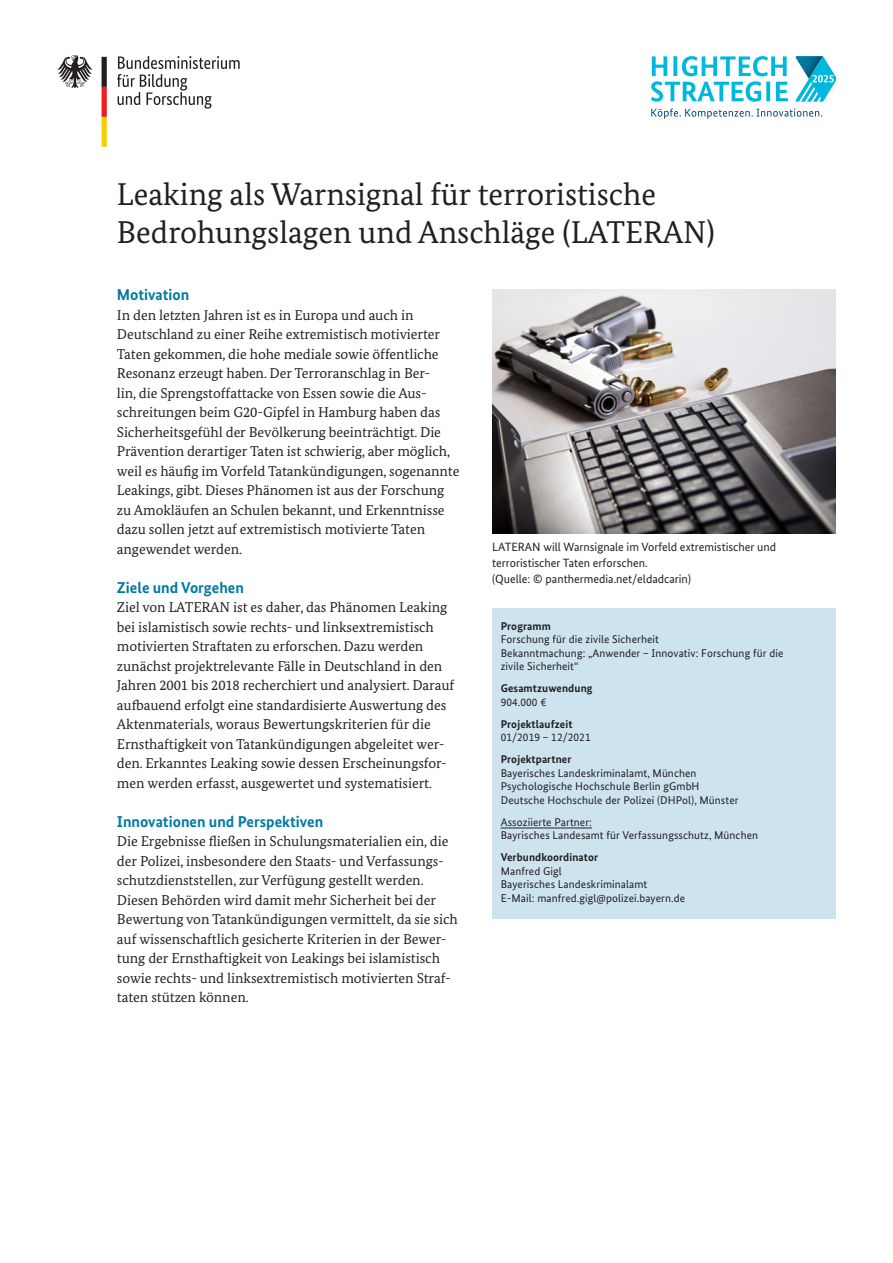
<style>
.page{position:relative;width:893px;height:1263px;background:#fff}
.page>*{position:absolute;margin:0;border:0;box-sizing:border-box;transform-origin:0 0}
.t1{font:31.5px/37.5px "Bundes Serif";color:#231f20}
.t2{font:700 15.75px "Bundes Sans";color:#0079a3}
.t3{font:14.25px/19.5px "Bundes Serif";color:#231f20}
.t4{font:12px/15.8px "Bundes Sans";color:#231f20}
.t5{font:11.25px/13.5px "Bundes Sans";letter-spacing:.01em;color:#231f20}
.t6{font:700 11.25px "Bundes Sans";letter-spacing:.01em;color:#231f20}
</style>
<div class="page">
<div style="left:492px;top:608px;width:344px;height:310px;background:#cde4ef"></div>
<hr style="left:501px;top:828px;width:91px;height:1px;background:#231f20">
<svg style="left:117px;top:56px;width:123px;height:53px"></svg>
<svg style="left:57px;top:55px;width:35px;height:33px"></svg>
<svg style="left:102px;top:57px;width:5px;height:90px"></svg>
<svg style="left:651px;top:56px;width:137px;height:46px"></svg>
<svg style="left:673px;top:56px;width:4px;height:20px"></svg>
<svg style="left:766px;top:82px;width:4px;height:19px"></svg>
<svg style="left:651px;top:108px;width:171px;height:11px"></svg>
<svg style="left:795px;top:56px;width:41px;height:46px"></svg>
<img style="left:492px;top:289px;width:344px;height:245px">
<h1 class="t1" style="left:117px;top:175px;width:599px">Leaking als Warnsignal für terroristische<br>Bedrohungslagen und Anschläge (LATERAN)</h1>
<h2 class="t2" style="left:117px;top:285px;width:74px">Motivation</h2>
<p class="t3" style="left:117px;top:305px;width:344px">In den letzten Jahren ist es in Europa und auch in Deutschland zu einer Reihe extremistisch motivierter Taten gekommen, die hohe mediale sowie öffentliche Resonanz erzeugt haben. Der Terroranschlag in Ber-<br>lin, die Sprengstoffattacke von Essen sowie die Aus&shy;schreitungen beim G20-Gipfel in Hamburg haben das Sicherheitsgefühl der Bevölkerung beeinträchtigt. Die Prävention derartiger Taten ist schwierig, aber möglich, weil es häufig im Vorfeld Tatankündigungen, sogenannte Leakings, gibt. Dieses Phänomen ist aus der Forschung zu Amokläufen an Schulen bekannt, und Erkenntnisse dazu sollen jetzt auf extremistisch motivierte Taten angewendet werden.</p>
<h2 class="t2" style="left:117px;top:578px;width:129px">Ziele und Vorgehen</h2>
<p class="t3" style="left:117px;top:597px;width:339px">Ziel von LATERAN ist es daher, das Phänomen Leaking bei islamistisch sowie rechts- und linksextremistisch motivierten Straftaten zu erforschen. Dazu werden zunächst projektrelevante Fälle in Deutschland in den Jahren 2001 bis 2018 recherchiert und analysiert. Darauf aufbauend erfolgt eine standardisierte Auswertung des Aktenmaterials, woraus Bewertungskriterien für die Ernsthaftigkeit von Tatankündigungen abgeleitet wer&shy;den. Erkanntes Leaking sowie dessen Erscheinungsfor&shy;men werden erfasst, ausgewertet und systematisiert.</p>
<h2 class="t2" style="left:117px;top:812px;width:208px">Innovationen und Perspektiven</h2>
<p class="t3" style="left:117px;top:831px;width:343px">Die Ergebnisse fließen in Schulungsmaterialien ein, die der Polizei, insbesondere den Staats- und Verfassungs&shy;schutzdienststellen, zur Verfügung gestellt werden.<br>Diesen Behörden wird damit mehr Sicherheit bei der Bewertung von Tatankündigungen vermittelt, da sie sich auf wissenschaftlich gesicherte Kriterien in der Bewer&shy;tung der Ernsthaftigkeit von Leakings bei islamistisch sowie rechts- und linksextremistisch motivierten Straf&shy;taten stützen können.</p>
<p class="t4" style="left:492px;top:539px;width:286px">LATERAN will Warnsignale im Vorfeld extremistischer und terroristischer Taten erforschen.<br>(Quelle: © panthermedia.net/eldadcarin)</p>
<h3 class="t6" style="left:501px;top:619px;width:52px">Programm</h3>
<p class="t5" style="left:501px;top:632px;width:160px">Forschung für die zivile Sicherheit</p>
<p class="t5" style="left:501px;top:646px;width:284px">Bekanntmachung: „Anwender – Innovativ: Forschung für die zivile Sicherheit“</p>
<h3 class="t6" style="left:501px;top:681px;width:93px">Gesamtzuwendung</h3>
<p class="t5" style="left:501px;top:695px;width:47px">904.000 €</p>
<h3 class="t6" style="left:501px;top:717px;width:73px">Projektlaufzeit</h3>
<p class="t5" style="left:501px;top:730px;width:91px">01/2019 – 12/2021</p>
<h3 class="t6" style="left:501px;top:752px;width:72px">Projektpartner</h3>
<p class="t5" style="left:501px;top:766px;width:197px">Bayerisches Landeskriminalamt, München</p>
<p class="t5" style="left:501px;top:779px;width:200px">Psychologische Hochschule Berlin gGmbH</p>
<p class="t5" style="left:501px;top:793px;width:239px">Deutsche Hochschule der Polizei (DHPol), Münster</p>
<h4 class="t5" style="left:501px;top:815px;width:93px">Assoziierte Partner:</h4>
<p class="t5" style="left:501px;top:828px;width:259px">Bayrisches Landesamt für Verfassungsschutz, München</p>
<h3 class="t6" style="left:501px;top:850px;width:99px">Verbundkoordinator</h3>
<p class="t5" style="left:501px;top:864px;width:63px">Manfred Gigl</p>
<p class="t5" style="left:501px;top:877px;width:148px">Bayerisches Landeskriminalamt</p>
<p class="t5" style="left:501px;top:891px;width:186px">E-Mail: manfred.gigl@polizei.bayern.de</p>
</div>
